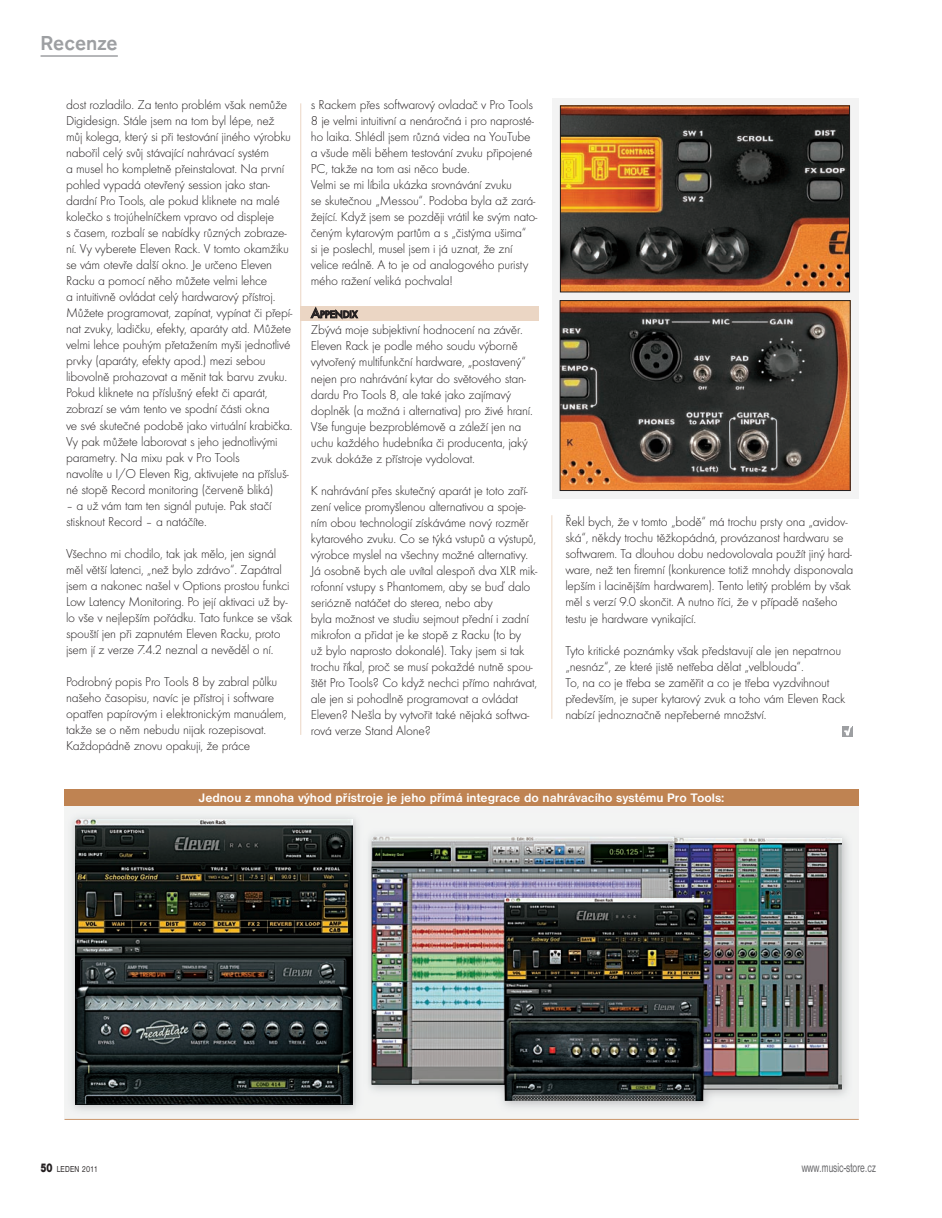
<style>
.page{position:relative;width:942px;height:1218px;background:#fff}
.page>*{position:absolute;margin:0;border:0;box-sizing:border-box;transform-origin:0 0}
.t1{font:500 21px "Accius TCE";color:#9d9fa2}
.t2{font:13.5px "Nimbus Sans DCE";color:#636366;scale:.67 1}
.t3{font:13.35px/16px "Futura TCE Ligh";letter-spacing:-.015em;color:#231f20}
.t4{font:700 12.75px "Nimbus Sans DCE";color:#fff}
.t5{font:500 10.65px "Futura TCE";letter-spacing:-.02em;color:#231f20}
.t6{font:900 10.5px "Legacy Serif Itc TCE";color:#fff}
.t7{font:9px "Nimbus Sans DCE";letter-spacing:.03em;color:#231f20;scale:.8 1}
.s1{font-size:14.25px}
.s2{font-weight:900;font-size:12.6px}
</style>
<div class="page">
<div style="left:301px;top:306px;width:238px;height:14px;background:#ebd6c4"></div>
<hr style="left:41px;top:55px;width:77px;height:2px;background:#9d9fa2">
<div style="left:65px;top:789px;width:793px;height:17px;background:#bf8352"></div>
<div style="left:841px;top:726px;width:11px;height:10px;background:#9d9fa2"></div>
<div style="left:551px;top:99px;width:307px;height:400px;background:#f3f3f3"></div>
<img style="left:561px;top:302px;width:287px;height:187px">
<div style="left:559px;top:300px;width:291px;height:191px;border:1px solid #231f20"></div>
<img style="left:562px;top:107px;width:285px;height:183px">
<div style="left:560px;top:105px;width:289px;height:187px;border:1px solid #231f20"></div>
<img style="left:64px;top:807px;width:1px;height:311px">
<img style="left:65px;top:813px;width:291px;height:305px">
<img style="left:76px;top:819px;width:276px;height:285px">
<img style="left:356px;top:813px;width:500px;height:306px">
<img style="left:371px;top:836px;width:470px;height:265px">
<hr style="left:65px;top:1119px;width:793px;height:1px;background:#cb976d">
<hr style="left:300px;top:103px;width:1px;height:632px;background:#ebd6c4">
<hr style="left:551px;top:515px;width:1px;height:204px;background:#ebd6c4">
<h1 class="t1" style="left:41px;top:31px;width:79px">Recenze</h1>
<p class="t3" style="left:66px;top:96px;width:228px">dost rozladilo. Za tento problém však nemůže Digidesign. Stále jsem na tom byl lépe, než můj kolega, který si při testování jiného výrobku nabořil celý svůj stávající nahrávací systém<br>a musel ho kompletně přeinstalovat. Na první pohled vypadá otevřený session jako stan&shy;dardní Pro Tools, ale pokud kliknete na malé kolečko s trojúhelníčkem vpravo od displeje<br>s časem, rozbalí se nabídky různých zobraze&shy;ní. Vy vyberete Eleven Rack. V tomto okamžiku se vám otevře další okno. Je určeno Eleven Racku a pomocí něho můžete velmi lehce<br>a intuitivně ovládat celý hardwarový přístroj.<br>Můžete programovat, zapínat, vypínat či přepí&shy;nat zvuky, ladičku, efekty, aparáty atd. Můžete velmi lehce pouhým přetažením myši jednotlivé prvky (aparáty, efekty apod.) mezi sebou libovolně prohazovat a měnit tak barvu zvuku.<br>Pokud kliknete na příslušný efekt či aparát, zobrazí se vám tento ve spodní části okna<br>ve své skutečné podobě jako virtuální krabička.<br>Vy pak můžete laborovat s jeho jednotlivými parametry. Na mixu pak v Pro Tools<br>navolíte u I/O Eleven Rig, aktivujete na přísluš&shy;né stopě Record monitoring (červeně bliká)</p>
<p class="t3" style="left:66px;top:497px;width:207px">– a už vám tam ten signál putuje. Pak stačí stisknout Record – a natáčíte.</p>
<p class="t3" style="left:66px;top:545px;width:228px">Všechno mi chodilo, tak jak mělo, jen signál měl větší latenci, „než bylo zdrávo“. Zapátral jsem a nakonec našel v Options prostou funkci Low Latency Monitoring. Po její aktivaci už by&shy;lo vše v nejlepším pořádku. Tato funkce se však spouští jen při zapnutém Eleven Racku, proto jsem jí z verze 7.4.2 neznal a nevěděl o ní.</p>
<p class="t3" style="left:66px;top:673px;width:222px">Podrobný popis Pro Tools 8 by zabral půlku našeho časopisu, navíc je přístroj i software opatřen papírovým i elektronickým manuálem, takže se o něm nebudu nijak rozepisovat.<br>Každopádně znovu opakuji, že práce</p>
<p class="t3" style="left:311px;top:96px;width:228px">s Rackem přes softwarový ovladač v Pro Tools 8 je velmi intuitivní a nenáročná i pro naprosté&shy;ho laika. Shlédl jsem různá videa na YouTube a všude měli během testování zvuku připojené PC, takže na tom asi něco bude.<br>Velmi se mi líbila ukázka srovnávání zvuku<br>se skutečnou „Messou“. Podoba byla až zará&shy;žející. Když jsem se později vrátil ke svým nato&shy;čeným kytarovým partům a s „čistýma ušima“<br>si je poslechl, musel jsem i já uznat, že zní velice reálně. A to je od analogového puristy mého ražení veliká pochvala!</p>
<p class="t5" style="left:311px;top:308px;width:48px"><span class="s1">A</span>PPENDIX</p>
<p class="t3" style="left:311px;top:322px;width:223px">Zbývá moje subjektivní hodnocení na závěr.<br>Eleven Rack je podle mého soudu výborně vytvořený multifunkční hardware, „postavený“ nejen pro nahrávání kytar do světového stan&shy;dardu Pro Tools 8, ale také jako zajímavý doplněk (a možná i alternativa) pro živé hraní.<br>Vše funguje bezproblémově a záleží jen na uchu každého hudebníka či producenta, jaký zvuk dokáže z přístroje vydolovat.</p>
<p class="t3" style="left:311px;top:482px;width:228px">K nahrávání přes skutečný aparát je toto zaří&shy;zení velice promyšlenou alternativou a spoje&shy;ním obou technologií získáváme nový rozměr kytarového zvuku. Co se týká vstupů a výstupů, výrobce myslel na všechny možné alternativy.<br>Já osobně bych ale uvítal alespoň dva XLR mik&shy;rofonní vstupy s Phantomem, aby se buď dalo seriózně natáčet do sterea, nebo aby<br>byla možnost ve studiu sejmout přední i zadní mikrofon a přidat je ke stopě z Racku (to by<br>už bylo naprosto dokonalé). Taky jsem si tak trochu říkal, proč se musí pokaždé nutně spou&shy;štět Pro Tools? Co když nechci přímo nahrávat, ale jen si pohodlně programovat a ovládat Eleven? Nešla by vytvořit také nějaká softwa&shy;rová verze Stand Alone?</p>
<p class="t3" style="left:565px;top:514px;width:289px">Řekl bych, že v tomto „bodě“ má trochu prsty ona „avidov&shy;ská“, někdy trochu těžkopádná, provázanost hardwaru se softwarem. Ta dlouhou dobu nedovolovala použít jiný hard&shy;ware, než ten firemní (konkurence totiž mnohdy disponovala lepším i lacinějším hardwarem). Tento letitý problém by však měl s verzí 9.0 skončit. A nutno říci, že v případě našeho testu je hardware vynikající.</p>
<p class="t3" style="left:565px;top:642px;width:281px">Tyto kritické poznámky však představují ale jen nepatrnou „nesnáz“, ze které jistě netřeba dělat „velblouda“.<br>To, na co je třeba se zaměřit a co je třeba vyzdvihnout především, je super kytarový zvuk a toho vám Eleven Rack nabízí jednoznačně nepřeberné množství.</p>
<p class="t6" style="left:844px;top:725px;width:8px">√</p>
<p class="t4" style="left:199px;top:789px;width:527px">Jednou z mnoha výhod přístroje je jeho přímá integrace do nahrávacího systému Pro Tools:</p>
<p class="t7" style="left:41px;top:1163px;width:73px"><span class="s2">50</span> LEDEN 2011</p>
<p class="t2" style="left:801px;top:1159px;width:112px">www.music-store.cz</p>
</div>
